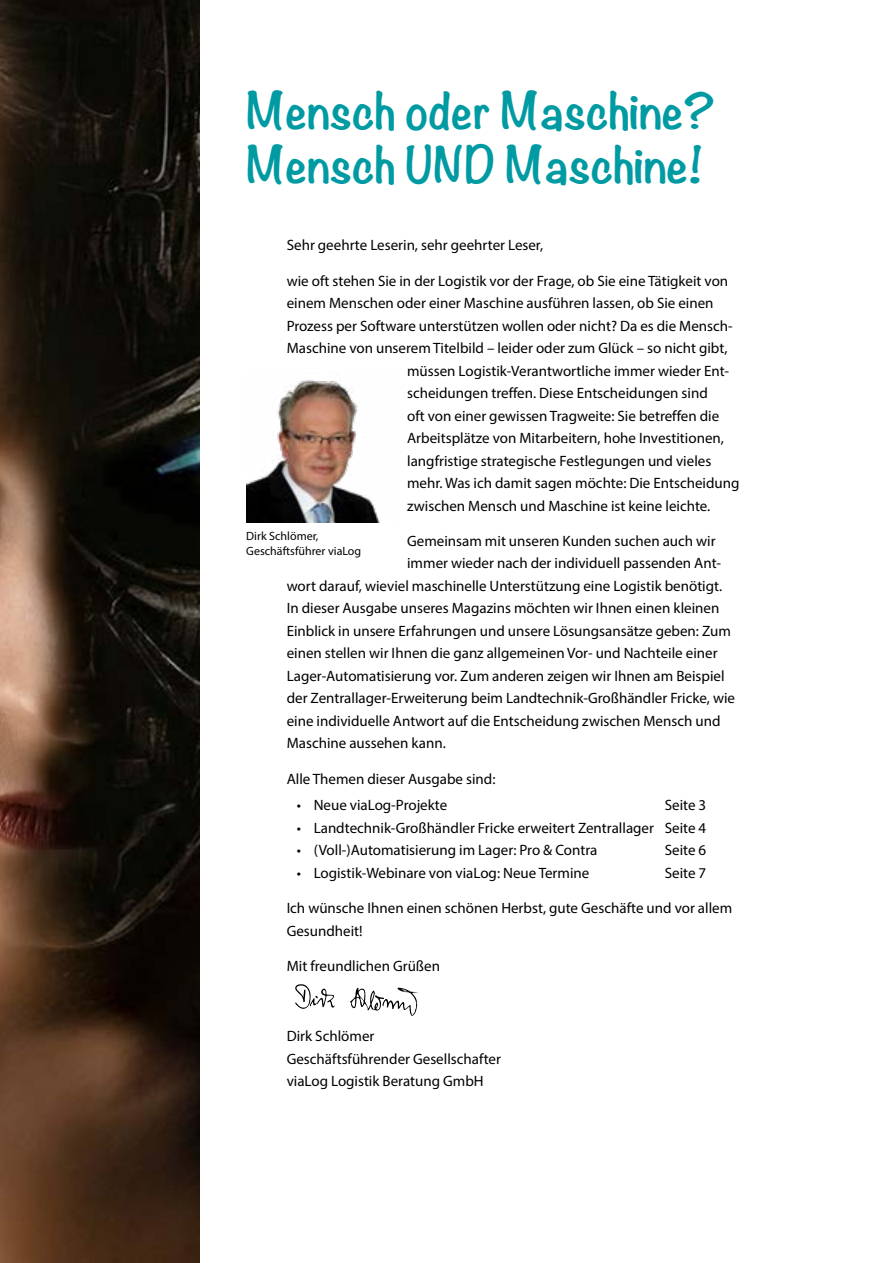
<style>
.page{position:relative;width:893px;height:1263px;background:#fff}
.page>*{position:absolute;margin:0;border:0;box-sizing:border-box;transform-origin:0 0}
.t1{font:700 45px/54px "Noteworthy";color:#009aa3}
.t2{font:15px/22.5px "Myriad Pro";color:#000}
.t3{font:12px/14.4px "Myriad Pro";color:#000}
</style>
<div class="page">
<img style="left:0;top:0;width:199px;height:1263px">
<svg style="left:295px;top:984px;width:124px;height:32px"></svg>
<img style="left:246px;top:379px;width:134px;height:144px">
<h1 class="t1" style="left:246px;top:83px;width:471px">Mensch oder Maschine?<br>Mensch UND Maschine!</h1>
<p class="t2" style="left:287px;top:234px;width:258px">Sehr geehrte Leserin, sehr geehrter Leser,</p>
<p class="t2" style="left:287px;top:269px;width:443px">wie oft stehen Sie in der Logistik vor der Frage, ob Sie eine Tätigkeit von</p>
<p class="t2" style="left:287px;top:292px;width:428px">einem Menschen oder einer Maschine ausführen lassen, ob Sie einen</p>
<p class="t2" style="left:287px;top:314px;width:448px">Prozess per Software unterstützen wollen oder nicht? Da es die Mensch-</p>
<p class="t2" style="left:287px;top:337px;width:442px">Maschine von unserem Titelbild – leider oder zum Glück – so nicht gibt,</p>
<p class="t2" style="left:407px;top:359px;width:324px">müssen Logistik-Verantwortliche immer wieder Ent-</p>
<p class="t2" style="left:407px;top:382px;width:302px">scheidungen treffen. Diese Entscheidungen sind</p>
<p class="t2" style="left:407px;top:404px;width:314px">oft von einer gewissen Tragweite: Sie betreffen die</p>
<p class="t2" style="left:407px;top:427px;width:318px">Arbeitsplätze von Mitarbeitern, hohe Investitionen,</p>
<p class="t2" style="left:407px;top:449px;width:306px">langfristige strategische Festlegungen und vieles</p>
<p class="t2" style="left:407px;top:472px;width:334px">mehr. Was ich damit sagen möchte: Die Entscheidung</p>
<p class="t2" style="left:407px;top:494px;width:305px">zwischen Mensch und Maschine ist keine leichte.</p>
<p class="t2" style="left:407px;top:529px;width:310px">Gemeinsam mit unseren Kunden suchen auch wir</p>
<p class="t2" style="left:407px;top:552px;width:316px">immer wieder nach der individuell passenden Ant-</p>
<p class="t2" style="left:287px;top:574px;width:437px">wort darauf, wieviel maschinelle Unterstützung eine Logistik benötigt.</p>
<p class="t2" style="left:287px;top:597px;width:434px">In dieser Ausgabe unseres Magazins möchten wir Ihnen einen kleinen</p>
<p class="t2" style="left:287px;top:619px;width:446px">Einblick in unsere Erfahrungen und unsere Lösungsansätze geben: Zum</p>
<p class="t2" style="left:287px;top:642px;width:432px">einen stellen wir Ihnen die ganz allgemeinen Vor- und Nachteile einer</p>
<p class="t2" style="left:287px;top:664px;width:439px">Lager-Automatisierung vor. Zum anderen zeigen wir Ihnen am Beispiel</p>
<p class="t2" style="left:287px;top:687px;width:450px">der Zentrallager-Erweiterung beim Landtechnik-Großhändler Fricke, wie</p>
<p class="t2" style="left:287px;top:709px;width:435px">eine individuelle Antwort auf die Entscheidung zwischen Mensch und</p>
<p class="t2" style="left:287px;top:732px;width:161px">Maschine aussehen kann.</p>
<p class="t2" style="left:287px;top:767px;width:210px">Alle Themen dieser Ausgabe sind:</p>
<p class="t2" style="left:297px;top:794px;width:152px">• Neue viaLog-Projekte</p>
<p class="t2" style="left:665px;top:794px;width:43px">Seite 3</p>
<p class="t2" style="left:297px;top:816px;width:411px">• Landtechnik-Großhändler Fricke erweitert Zentrallager Seite 4</p>
<p class="t2" style="left:297px;top:839px;width:302px">• (Voll-)Automatisierung im Lager: Pro &amp; Contra</p>
<p class="t2" style="left:665px;top:839px;width:43px">Seite 6</p>
<p class="t2" style="left:297px;top:861px;width:294px">• Logistik-Webinare von viaLog: Neue Termine</p>
<p class="t2" style="left:665px;top:861px;width:43px">Seite 7</p>
<p class="t2" style="left:287px;top:897px;width:447px">Ich wünsche Ihnen einen schönen Herbst, gute Geschäfte und vor allem<br>Gesundheit!</p>
<p class="t2" style="left:287px;top:954px;width:155px">Mit freundlichen Grüßen</p>
<p class="t3" style="left:246px;top:529px;width:116px">Dirk Schlömer,<br>Geschäftsführer viaLog</p>
<p class="t2" style="left:287px;top:1025px;width:216px">Dirk Schlömer<br>Geschäftsführender Gesellschafter viaLog Logistik Beratung GmbH</p>
</div>
